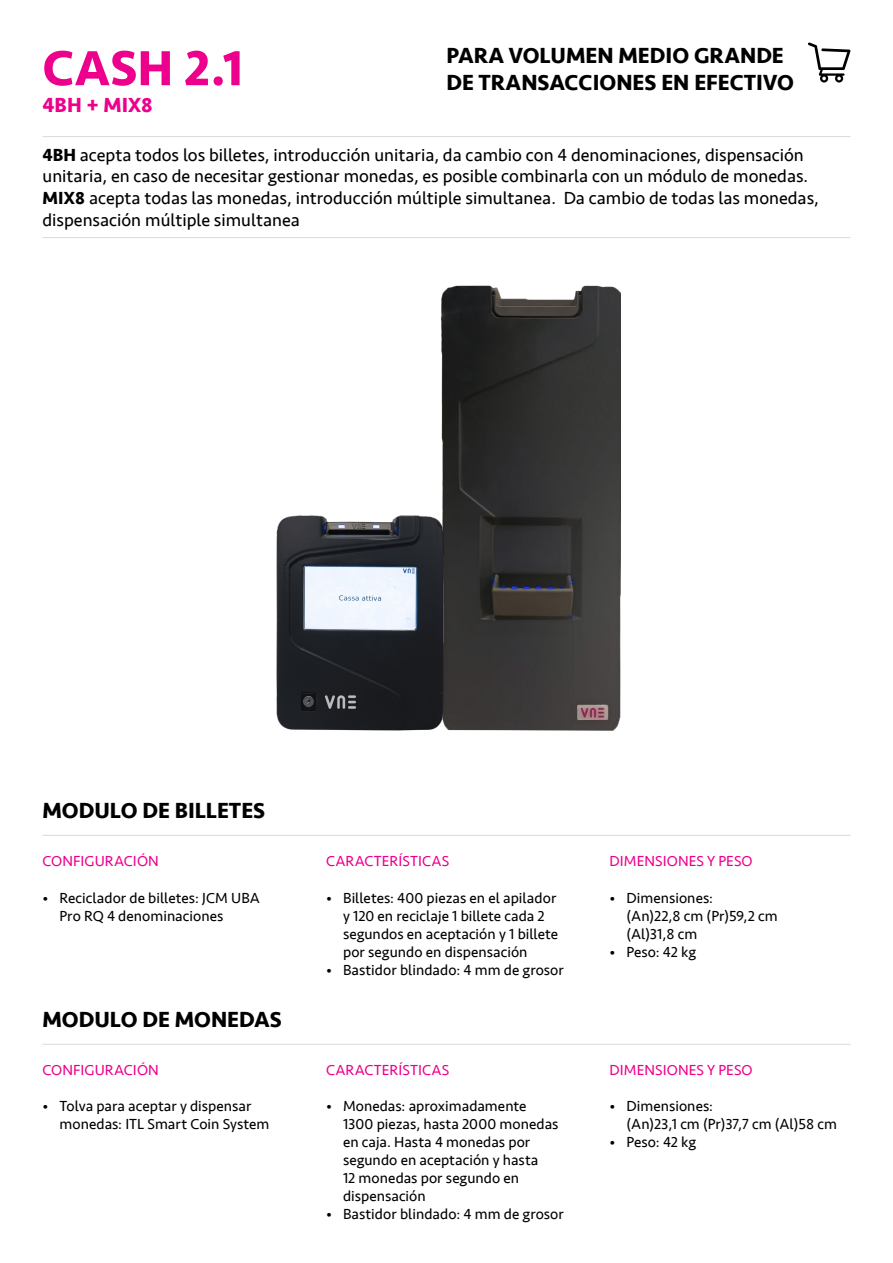
<style>
.page{position:relative;width:893px;height:1263px;background:#fff}
.page>*{position:absolute;margin:0;border:0;box-sizing:border-box;transform-origin:0 0}
.t1{font:700 51px "Seravek";color:#ed008c}
.t2{font:700 22.5px/27px "Seravek";color:#000}
.t3{font:700 21px "Seravek";letter-spacing:.005em;color:#ed008c}
.t4{font:18px/21.6px "Seravek";color:#000}
.t5{font:15px/18px "Seravek";letter-spacing:.005em;color:#000}
.t6{font:15px "Seravek";letter-spacing:.01em;color:#ed008c}
.s1{font-weight:700}
</style>
<div class="page">
<svg style="left:808px;top:42px;width:42px;height:41px"></svg>
<hr style="left:43px;top:237px;width:807px;height:1px;background:#dadada">
<hr style="left:43px;top:136px;width:807px;height:1px;background:#dadada">
<hr style="left:43px;top:835px;width:807px;height:1px;background:#dadada">
<hr style="left:43px;top:1044px;width:807px;height:1px;background:#dadada">
<img style="left:440px;top:285px;width:181px;height:446px">
<img style="left:276px;top:515px;width:169px;height:216px">
<h1 class="t1" style="left:43px;top:27px;width:202px">CASH 2.1</h1>
<h3 class="t3" style="left:43px;top:88px;width:112px">4BH + MIX8</h3>
<h2 class="t2" style="left:446px;top:42px;width:349px">PARA VOLUMEN MEDIO GRANDE<br>DE TRANSACCIONES EN EFECTIVO</h2>
<p class="t4" style="left:43px;top:144px;width:778px"><span class="s1">4BH</span> acepta todos los billetes, introducción unitaria, da cambio con 4 denominaciones, dispensación unitaria, en caso de necesitar gestionar monedas, es posible combinarla con un módulo de monedas.<br><span class="s1">MIX8</span> acepta todas las monedas, introducción múltiple simultanea. Da cambio de todas las monedas, dispensación múltiple simultanea</p>
<h2 class="t2" style="left:43px;top:797px;width:224px">MODULO DE BILLETES</h2>
<p class="t6" style="left:43px;top:850px;width:118px">CONFIGURACIÓN</p>
<p class="t5" style="left:60px;top:888px;width:202px;text-indent:-17px">• Reciclador de billetes: JCM UBA<br>Pro RQ 4 denominaciones</p>
<h2 class="t2" style="left:43px;top:1006px;width:241px">MODULO DE MONEDAS</h2>
<p class="t6" style="left:43px;top:1059px;width:118px">CONFIGURACIÓN</p>
<p class="t5" style="left:60px;top:1097px;width:211px;text-indent:-17px">• Tolva para aceptar y dispensar monedas: ITL Smart Coin System</p>
<p class="t6" style="left:326px;top:850px;width:125px">CARACTERÍSTICAS</p>
<p class="t5" style="left:343px;top:888px;width:217px;text-indent:-17px">• Billetes: 400 piezas en el apilador y 120 en reciclaje 1 billete cada 2 segundos en aceptación y 1 billete por segundo en dispensación</p>
<p class="t5" style="left:326px;top:960px;width:239px">• Bastidor blindado: 4 mm de grosor</p>
<p class="t6" style="left:326px;top:1059px;width:125px">CARACTERÍSTICAS</p>
<p class="t5" style="left:343px;top:1097px;width:217px;text-indent:-17px">• Monedas: aproximadamente<br>1300 piezas, hasta 2000 monedas en caja. Hasta 4 monedas por segundo en aceptación y hasta<br>12 monedas por segundo en dispensación</p>
<p class="t5" style="left:326px;top:1205px;width:239px">• Bastidor blindado: 4 mm de grosor</p>
<p class="t6" style="left:609px;top:850px;width:145px">DIMENSIONES Y PESO</p>
<p class="t5" style="left:626px;top:888px;width:153px;text-indent:-17px">• Dimensiones:<br>(An)22,8 cm (Pr)59,2 cm (Al)31,8 cm</p>
<p class="t5" style="left:609px;top:942px;width:88px">• Peso: 42 kg</p>
<p class="t6" style="left:609px;top:1059px;width:145px">DIMENSIONES Y PESO</p>
<p class="t5" style="left:626px;top:1097px;width:212px;text-indent:-17px">• Dimensiones:<br>(An)23,1 cm (Pr)37,7 cm (Al)58 cm</p>
<p class="t5" style="left:609px;top:1133px;width:88px">• Peso: 42 kg</p>
</div>
